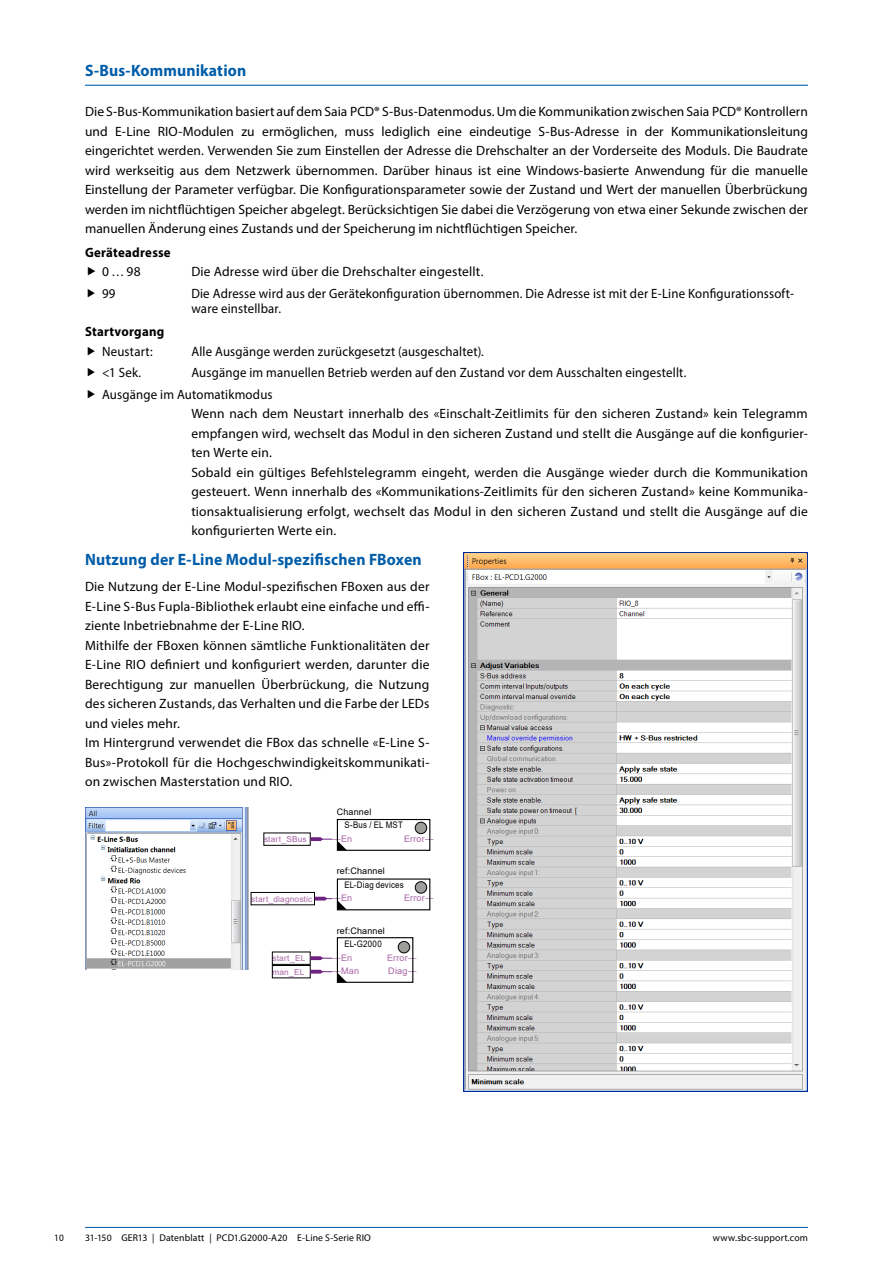
<style>
.page{position:relative;width:893px;height:1263px;background:#fff}
.page>*{position:absolute;margin:0;border:0;box-sizing:border-box;transform-origin:0 0}
.Grundtext__Untertite{font:700 16.5px "Myriad Pro";letter-spacing:.015em;color:#005da9;scale:.95 1}
.Tabellentitel__blau{font:700 16.5px "Myriad Pro";letter-spacing:.01em;color:#005da9;scale:.95 1}
.Grundtext__9_13pt{font:13.5px/19.5px "Myriad Pro";letter-spacing:.015em;color:#000;text-align:justify}
.Grundtext__9_13pt-2{font:13.5px/15px "Myriad Pro";letter-spacing:.015em;color:#000;scale:.95 1}
.Grundtext__bold__9_1{font:700 13.5px "Myriad Pro";letter-spacing:.02em;color:#000;scale:.95 1}
.t1{font:9.75px "Myriad Pro";letter-spacing:.015em;color:#000}
.t2{font:9.75px "Myriad Pro";letter-spacing:.015em;color:#000;scale:.95 1}
.t3{font:9px "Arial";letter-spacing:.02em;color:#a863a5}
.t4{font:9px "Arial";letter-spacing:.02em;color:#000;scale:.88 1}
.t5{font:9px "Arial";letter-spacing:.02em;color:#000}
.t6{font:8.25px "Arial";letter-spacing:.02em;color:#a863a5}
</style>
<div class="page">
<div style="left:337px;top:819px;width:93px;height:32px;border:1px solid #000"></div>
<svg style="left:338px;top:841px;width:9px;height:9px"></svg>
<div style="left:415px;top:822px;width:12px;height:12px;background:#9d9d9c;border-radius:50%"></div>
<div style="left:415px;top:822px;width:12px;height:12px;border:1px solid #000;border-radius:50%"></div>
<div style="left:337px;top:937px;width:76px;height:46px;border:1px solid #000"></div>
<svg style="left:338px;top:973px;width:9px;height:9px"></svg>
<div style="left:398px;top:941px;width:12px;height:12px;background:#9d9d9c;border-radius:50%"></div>
<div style="left:398px;top:941px;width:12px;height:12px;border:1px solid #000;border-radius:50%"></div>
<svg style="left:338px;top:901px;width:9px;height:9px"></svg>
<div style="left:415px;top:882px;width:12px;height:11px;background:#9d9d9c;border-radius:50%"></div>
<div style="left:415px;top:881px;width:12px;height:12px;border:1px solid #000;border-radius:50%"></div>
<div style="left:251px;top:892px;width:64px;height:13px;border:1px solid #000"></div>
<div style="left:272px;top:965px;width:38px;height:13px;border:1px solid #000"></div>
<svg style="left:310px;top:837px;width:22px;height:4px"></svg>
<svg style="left:310px;top:956px;width:22px;height:4px"></svg>
<svg style="left:310px;top:970px;width:22px;height:3px"></svg>
<svg style="left:315px;top:897px;width:17px;height:3px"></svg>
<img style="left:85px;top:808px;width:164px;height:162px">
<img style="left:463px;top:553px;width:345px;height:538px">
<hr style="left:85px;top:1227px;width:723px;height:1px;background:#005da9">
<hr style="left:85px;top:85px;width:723px;height:1px;background:#005da9">
<p class="Tabellentitel__blau" style="left:85px;top:60px;width:171px">S-Bus-Kommunikation</p>
<p class="Grundtext__9_13pt" style="left:85px;top:102px;width:724px">Die S-Bus-Kommunikation basiert auf dem Saia PCD® S-Bus-Datenmodus. Um die Kommunikation zwischen Saia PCD® Kontrollern und E-Line RIO-Modulen zu ermöglichen, muss lediglich eine eindeutige S-Bus-Adresse in der Kommunikationsleitung eingerichtet werden. Verwenden Sie zum Einstellen der Adresse die Drehschalter an der Vorderseite des Moduls. Die Baudrate wird werkseitig aus dem Netzwerk übernommen. Darüber hinaus ist eine Windows-basierte Anwendung für die manuelle Einstellung der Parameter verfügbar. Die Konfigurationsparameter sowie der Zustand und Wert der manuellen Überbrückung werden im nichtflüchtigen Speicher abgelegt. Berücksichtigen Sie dabei die Verzögerung von etwa einer Sekunde zwischen der manuellen Änderung eines Zustands und der Speicherung im nichtflüchtigen Speicher.</p>
<p class="Grundtext__bold__9_1" style="left:85px;top:244px;width:92px">Geräteadresse</p>
<p class="Grundtext__9_13pt" style="left:102px;top:262px;width:40px">0…98</p>
<p class="Grundtext__9_13pt" style="left:191px;top:262px;width:294px">Die Adresse wird über die Drehschalter eingestellt.</p>
<p class="Grundtext__9_13pt-2" style="left:102px;top:286px;width:16px">99</p>
<p class="Grundtext__9_13pt-2" style="left:191px;top:286px;width:636px">Die Adresse wird aus der Gerätekonfiguration übernommen. Die Adresse ist mit der E-Line Konfigurationssoft&shy;ware einstellbar.</p>
<p class="Grundtext__bold__9_1" style="left:85px;top:323px;width:85px">Startvorgang</p>
<p class="Grundtext__9_13pt-2" style="left:102px;top:344px;width:55px">Neustart:</p>
<p class="Grundtext__9_13pt-2" style="left:191px;top:344px;width:309px">Alle Ausgänge werden zurückgesetzt (ausgeschaltet).</p>
<p class="Grundtext__9_13pt-2" style="left:102px;top:365px;width:43px">&lt;1 Sek.</p>
<p class="Grundtext__9_13pt-2" style="left:191px;top:365px;width:522px">Ausgänge im manuellen Betrieb werden auf den Zustand vor dem Ausschalten eingestellt.</p>
<p class="Grundtext__9_13pt-2" style="left:102px;top:386px;width:181px">Ausgänge im Automatikmodus</p>
<p class="Grundtext__9_13pt" style="left:191px;top:404px;width:618px">Wenn nach dem Neustart innerhalb des «Einschalt-Zeitlimits für den sicheren Zustand» kein Telegramm empfangen wird, wechselt das Modul in den sicheren Zustand und stellt die Ausgänge auf die konfigurier&shy;ten Werte ein.</p>
<p class="Grundtext__9_13pt" style="left:191px;top:462px;width:618px">Sobald ein gültiges Befehlstelegramm eingeht, werden die Ausgänge wieder durch die Kommunikation gesteuert. Wenn innerhalb des «Kommunikations-Zeitlimits für den sicheren Zustand» keine Kommunika&shy;tionsaktualisierung erfolgt, wechselt das Modul in den sicheren Zustand und stellt die Ausgänge auf die konfigurierten Werte ein.</p>
<p class="Grundtext__Untertite" style="left:85px;top:549px;width:356px">Nutzung der E-Line Modul-spezifischen FBoxen</p>
<p class="Grundtext__9_13pt" style="left:85px;top:577px;width:346px">Die Nutzung der E-Line Modul-spezifischen FBoxen aus der E-Line S-Bus Fupla-Bibliothek erlaubt eine einfache und effi&shy;ziente Inbetriebnahme der E-Line RIO.</p>
<p class="Grundtext__9_13pt" style="left:85px;top:635px;width:346px">Mithilfe der FBoxen können sämtliche Funktionalitäten der E-Line RIO definiert und konfiguriert werden, darunter die Berechtigung zur manuellen Überbrückung, die Nutzung des sicheren Zustands, das Verhalten und die Farbe der LEDs und vieles mehr.</p>
<p class="Grundtext__9_13pt" style="left:85px;top:733px;width:346px">Im Hintergrund verwendet die FBox das schnelle «E-Line S-Bus»-Protokoll für die Hochgeschwindigkeitskommunikati&shy;on zwischen Masterstation und RIO.</p>
<p class="t6" style="left:264px;top:833px;width:44px">start_SBus</p>
<p class="t6" style="left:251px;top:893px;width:62px">start_diagnostic</p>
<p class="t6" style="left:273px;top:952px;width:34px">start_EL</p>
<p class="t6" style="left:273px;top:966px;width:33px">man_EL</p>
<p class="t5" style="left:337px;top:805px;width:36px">Channel</p>
<p class="t4" style="left:344px;top:819px;width:68px">S-Bus / EL MST</p>
<p class="t3" style="left:332px;top:832px;width:22px">―En</p>
<p class="t3" style="left:404px;top:832px;width:31px">Error―</p>
<p class="t5" style="left:337px;top:865px;width:50px">ref:Channel</p>
<p class="t4" style="left:344px;top:878px;width:69px">EL-Diag devices</p>
<p class="t3" style="left:332px;top:892px;width:22px">―En</p>
<p class="t3" style="left:404px;top:892px;width:31px">Error―</p>
<p class="t5" style="left:337px;top:924px;width:50px">ref:Channel</p>
<p class="t4" style="left:344px;top:938px;width:44px">EL-G2000</p>
<p class="t3" style="left:332px;top:951px;width:22px">―En</p>
<p class="t3" style="left:387px;top:951px;width:31px">Error―</p>
<p class="t3" style="left:332px;top:965px;width:29px">―Man</p>
<p class="t3" style="left:388px;top:965px;width:30px">Diag―</p>
<p class="t2" style="left:54px;top:1231px;width:12px">10</p>
<p class="t1" style="left:85px;top:1231px;width:287px">31-150 GER13 | Datenblatt | PCD1.G2000-A20 E-Line S-Serie RIO</p>
<p class="t1" style="left:713px;top:1231px;width:97px">www.sbc-support.com</p>
</div>
